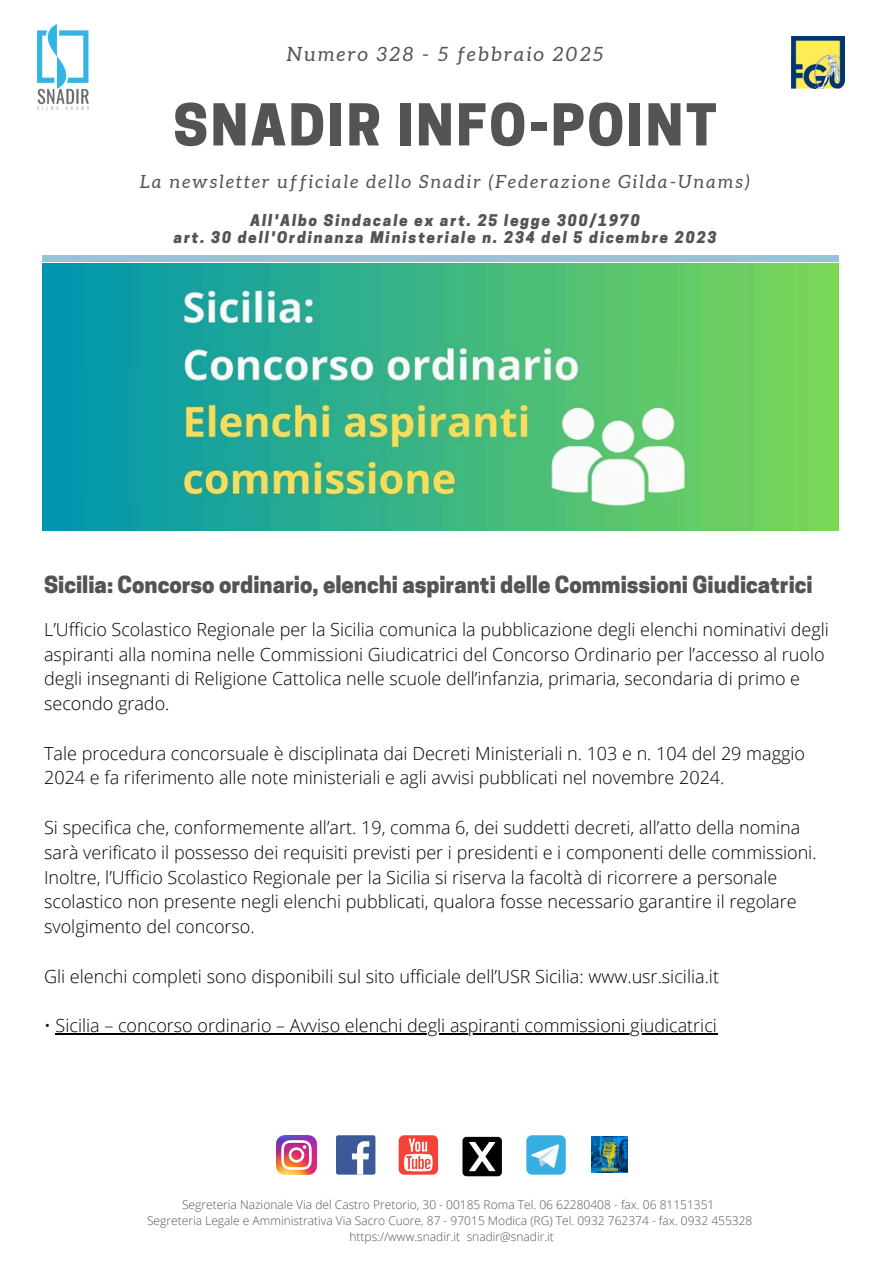
<style>
.page{position:relative;width:894px;height:1264px;background:#fff}
.page>*{position:absolute;margin:0;border:0;box-sizing:border-box;transform-origin:0 0}
.t1{font:800 54.15px "Cooper Hewitt";letter-spacing:.05em;color:#545454}
.t2{font:800 22.05px "Cooper Hewitt";color:#545454}
.t3{font:italic 19.65px "Aleo";letter-spacing:.12em;color:#545454}
.t4{font:italic 18.15px "Aleo";letter-spacing:.12em;color:#545454}
.t5{font:300 18px/24.8px "Open Sans";color:#000}
.t6{font:italic 800 15.15px/16.8px "Cooper Hewitt";letter-spacing:.12em;color:#545454;text-align:center}
.t7{font:300 12px "Open Sans";color:#545454}
</style>
<div class="page">
<div style="left:43px;top:255px;width:795px;height:6px;background:#98c3d5"></div>
<img style="left:37px;top:25px;width:52px;height:84px">
<img style="left:791px;top:36px;width:53px;height:53px">
<img style="left:277px;top:1135px;width:39px;height:39px">
<div style="left:336px;top:1135px;width:39px;height:39px;background:#3d5a98;border-radius:2px"></div>
<svg style="left:352px;top:1141px;width:17px;height:33px"></svg>
<div style="left:398px;top:1135px;width:40px;height:39px;background:#f44336;border-radius:5px"></div>
<svg style="left:404px;top:1138px;width:28px;height:33px"></svg>
<svg style="left:526px;top:1135px;width:39px;height:39px"></svg>
<img style="left:591px;top:1136px;width:36px;height:36px">
<svg style="left:462px;top:1136px;width:39px;height:40px"></svg>
<img style="left:43px;top:264px;width:795px;height:266px">
<hr style="left:56px;top:1033px;width:661px;height:1px;background:#000">
<h3 class="t3" style="left:287px;top:43px;width:318px">Numero 328 - 5 febbraio 2025</h3>
<h3 class="t1" style="left:173px;top:105px;width:544px">SNADIR INFO-POINT</h3>
<h3 class="t4" style="left:140px;top:171px;width:611px">La newsletter ufficiale dello Snadir (Federazione Gilda-Unams)</h3>
<h3 class="t6" style="left:174px;top:214px;width:544px">All'Albo Sindacale ex art. 25 legge 300/1970<br>art. 30 dell'Ordinanza Ministeriale n. 234 del 5 dicembre 2023</h3>
<h3 class="t2" style="left:44px;top:577px;width:770px">Sicilia: Concorso ordinario, elenchi aspiranti delle Commissioni Giudicatrici</h3>
<p class="t5" style="left:44px;top:616px;width:786px">L’Ufficio Scolastico Regionale per la Sicilia comunica la pubblicazione degli elenchi nominativi degli aspiranti alla nomina nelle Commissioni Giudicatrici del Concorso Ordinario per l’accesso al ruolo degli insegnanti di Religione Cattolica nelle scuole dell’infanzia, primaria, secondaria di primo e secondo grado.</p>
<p class="t5" style="left:44px;top:740px;width:762px">Tale procedura concorsuale è disciplinata dai Decreti Ministeriali n. 103 e n. 104 del 29 maggio<br>2024 e fa riferimento alle note ministeriali e agli avvisi pubblicati nel novembre 2024.</p>
<h3 class="t5" style="left:44px;top:814px;width:773px">Si specifica che, conformemente all’art. 19, comma 6, dei suddetti decreti, all’atto della nomina sarà verificato il possesso dei requisiti previsti per i presidenti e i componenti delle commissioni.<br>Inoltre, l’Ufficio Scolastico Regionale per la Sicilia si riserva la facoltà di ricorrere a personale scolastico non presente negli elenchi pubblicati, qualora fosse necessario garantire il regolare svolgimento del concorso.</h3>
<h1 class="t5" style="left:44px;top:963px;width:676px">Gli elenchi completi sono disponibili sul sito ufficiale dell’USR Sicilia: www.usr.sicilia.it</h1>
<h3 class="t5" style="left:44px;top:1012px;width:674px">• Sicilia – concorso ordinario – Avviso elenchi degli aspiranti commissioni giudicatrici</h3>
<p class="t7" style="left:182px;top:1196px;width:533px">Segreteria Nazionale Via del Castro Pretorio, 30 - 00185 Roma Tel. 06 62280408 - fax. 06 81151351</p>
<p class="t7" style="left:147px;top:1212px;width:606px">Segreteria Legale e Amministrativa Via Sacro Cuore, 87 - 97015 Modica (RG) Tel. 0932 762374 - fax. 0932 455328</p>
<h2 class="t7" style="left:349px;top:1228px;width:206px">https://www.snadir.it snadir@snadir.it</h2>
</div>
